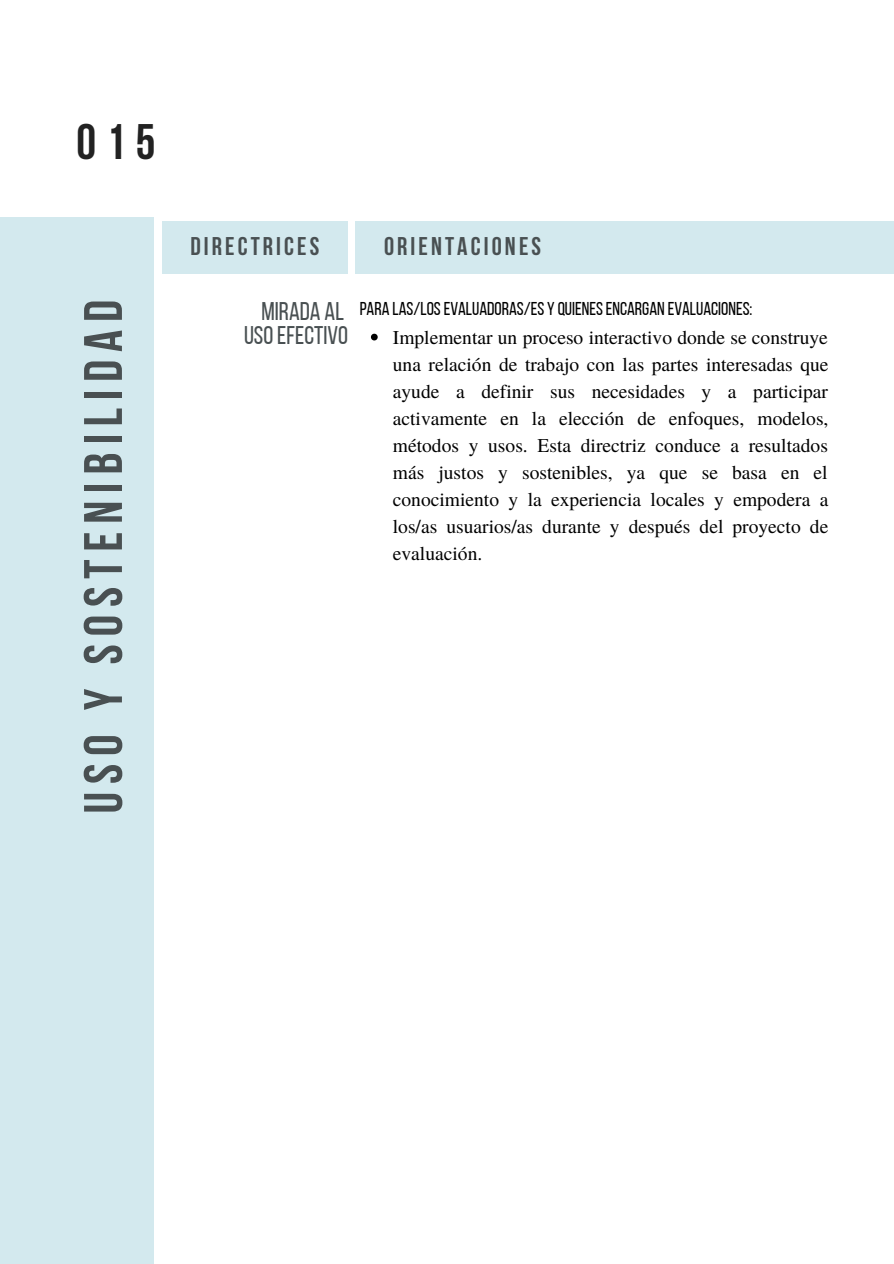
<style>
.page{position:relative;width:894px;height:1264px;background:#fff}
.page>*{position:absolute;margin:0;border:0;box-sizing:border-box;transform-origin:0 0}
.t1{font:700 54px "Bebas Neue";letter-spacing:.145em;color:#495052}
.t2{font:700 49.65px "Bebas Neue";color:#222}
.t3{font:700 25.5px "Bebas Neue";letter-spacing:.12em;color:#495052}
.t4{font:25.5px "Bebas Neue";color:#495052}
.t5{font:19.5px/27px "Te X Gyre Termes";color:#000;text-align:justify}
.t6{font:18.6px "Bebas Neue";color:#000}
</style>
<div class="page">
<div style="left:0;top:217px;width:154px;height:1046px;background:#d3e9ee"></div>
<div style="left:162px;top:221px;width:185px;height:53px;background:#d3e9ee"></div>
<div style="left:355px;top:221px;width:538px;height:53px;background:#d3e9ee"></div>
<svg style="left:371px;top:334px;width:6px;height:6px"></svg>
<p class="t2" style="left:77px;top:122px;width:80px">015</p>
<p class="t3" style="left:190px;top:236px;width:130px">DIRECTRICES</p>
<p class="t3" style="left:384px;top:236px;width:158px">ORIENTACIONES</p>
<p class="t1" style="left:81px;top:813px;width:515px;rotate:-90deg">USO Y SOSTENIBILIDAD</p>
<p class="t4" style="left:261px;top:301px;width:84px">MIRADA AL</p>
<p class="t4" style="left:244px;top:325px;width:105px">USOEFECTIVO</p>
<p class="t6" style="left:359px;top:300px;width:394px">PARA LAS/LOSEVALUADORAS/ES Y QUIENESENCARGAN EVALUACIONES:</p>
<p class="t5" style="left:393px;top:323px;width:437px">Implementar un proceso interactivo donde se construye una relación de trabajo con las partes interesadas que ayude a definir sus necesidades y a participar activamente en la elección de enfoques, modelos, métodos y usos. Esta directriz conduce a resultados más justos y sostenibles, ya que se basa en el conocimiento y la experiencia locales y empodera a los/as usuarios/as durante y después del proyecto de evaluación.</p>
</div>
